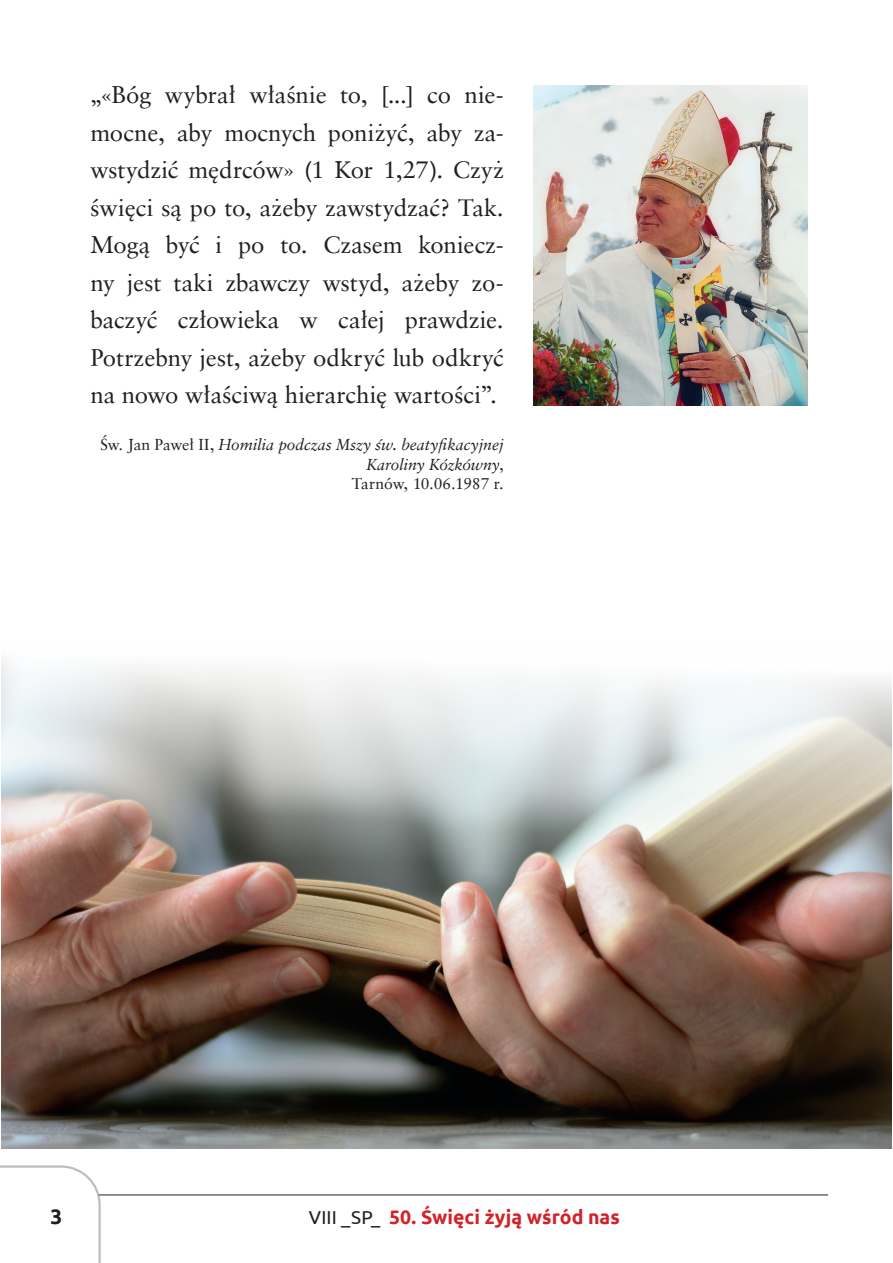
<style>
.page{position:relative;width:893px;height:1263px;background:#fff}
.page>*{position:absolute;margin:0;border:0;box-sizing:border-box;transform-origin:0 0}
.t1{font:24px/37.5px "Class Garmnd EU Normal";color:#231f20;text-align:justify}
.t2{font:700 21px "Ubuntu";color:#231f20}
.t3{font:700 19.5px "Ubuntu";color:#d1232a}
.t4{font:italic 15.75px/19.5px "Class Garmnd EU";letter-spacing:.005em;color:#231f20;text-align:right}
.t5{font:15.75px "Class Garmnd EU Normal";letter-spacing:-.01em;color:#231f20}
.s1{font-family:"Class Garmnd EU Normal";font-style:normal}
.s2{font-weight:400;font-size:18.75px;color:#231f20}
</style>
<div class="page">
<svg style="left:0;top:1165px;width:101px;height:98px"></svg>
<hr style="left:99px;top:1195px;width:729px;height:1px;background:#231f20">
<img style="left:1px;top:658px;width:891px;height:490px">
<img style="left:534px;top:85px;width:274px;height:320px">
<p class="t1" style="left:90px;top:77px;width:415px">„«Bóg wybrał właśnie to, [...] co nie&shy;mocne, aby mocnych poniżyć, aby za&shy;wstydzić mędrców» (1 Kor 1,27). Czyż święci są po to, ażeby zawstydzać? Tak.<br>Mogą być i po to. Czasem koniecz&shy;ny jest taki zbawczy wstyd, ażeby zo&shy;baczyć człowieka w całej prawdzie.<br>Potrzebny jest, ażeby odkryć lub odkryć na nowo właściwą hierarchię wartości”.</p>
<p class="t4" style="left:100px;top:435px;width:405px"><span class="s1">Św. Jan Paweł II,</span> Homilia podczas Mszy św. beatyfikacyjnej<br>Karoliny Kózkówny<span class="s1">,</span></p>
<p class="t5" style="left:352px;top:474px;width:154px">Tarnów, 10.06.1987 r.</p>
<p class="t2" style="left:50px;top:1204px;width:13px">3</p>
<p class="t3" style="left:309px;top:1205px;width:313px"><span class="s2">VIII _SP_</span> 50. Święci żyją wśród nas</p>
</div>
